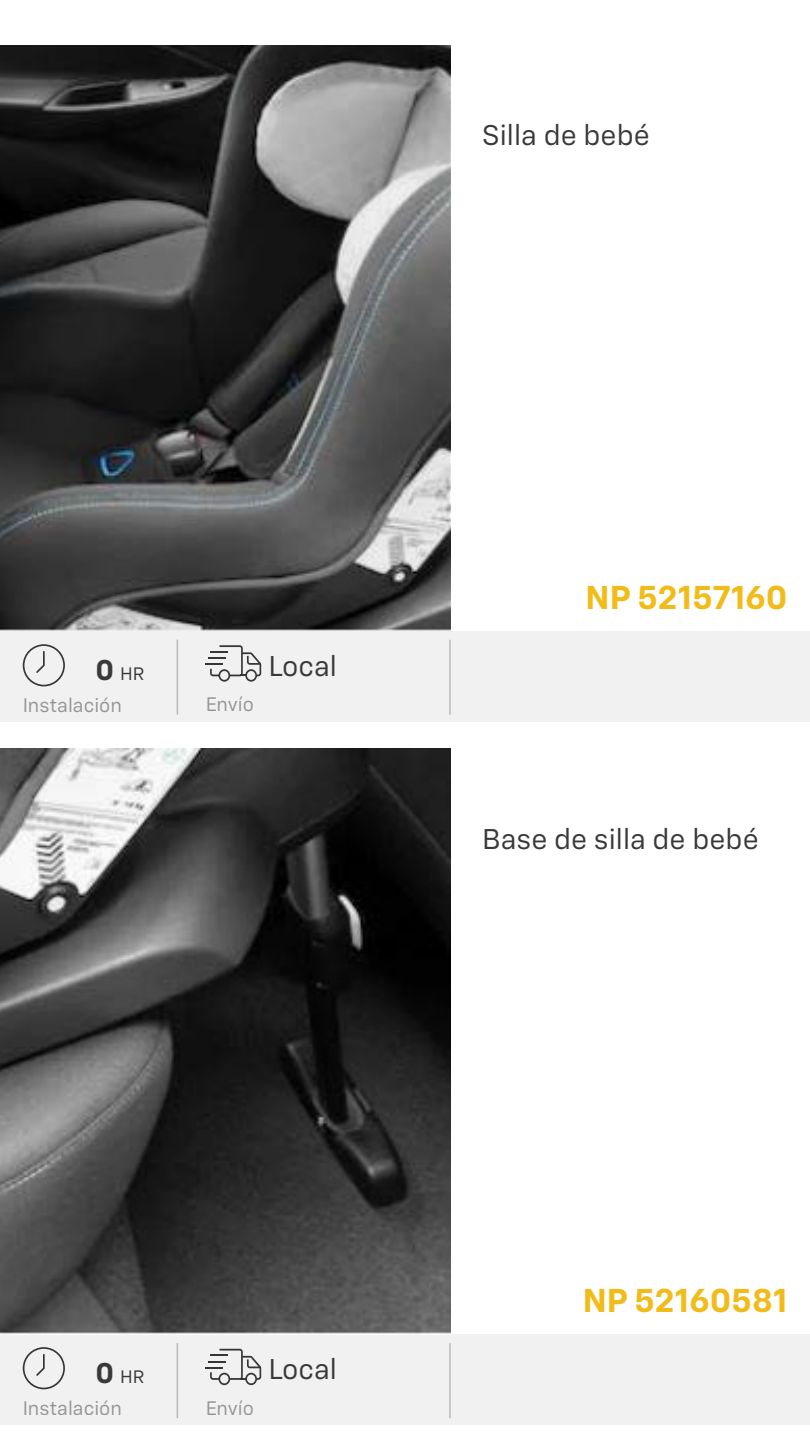
<style>
.page{position:relative;width:810px;height:1440px;background:#fff}
.page>*{position:absolute;margin:0;border:0;box-sizing:border-box;transform-origin:0 0}
.t1{font:700 33px "Chevy Sans";color:#f1bc1a}
.t2{font:28.5px "Chevy Sans";color:#39383a}
.t3{font:19.5px "Chevy Sans";color:#39383a}
.t4{font:18px "Chevy Sans";color:#39383a}
.s1{font-weight:700;font-size:28.5px}
</style>
<div class="page">
<img style="left:0;top:45px;width:450px;height:586px">
<div style="left:0;top:1335px;width:810px;height:90px;background:#f1f1f1"></div>
<div style="left:0;top:631px;width:810px;height:91px;background:#f1f1f1"></div>
<hr style="left:449px;top:1343px;width:2px;height:75px;background:#39383a">
<hr style="left:449px;top:640px;width:2px;height:75px;background:#39383a">
<svg style="left:206px;top:1349px;width:55px;height:36px"></svg>
<svg style="left:206px;top:645px;width:55px;height:37px"></svg>
<hr style="left:177px;top:1343px;width:1px;height:75px;background:#39383a">
<hr style="left:177px;top:640px;width:1px;height:75px;background:#39383a">
<img style="left:0;top:749px;width:451px;height:585px">
<svg style="left:23px;top:644px;width:42px;height:42px"></svg>
<svg style="left:23px;top:1347px;width:42px;height:42px"></svg>
<p class="t2" style="left:482px;top:118px;width:169px">Silla de bebé</p>
<p class="t4" style="left:95px;top:662px;width:51px"><span class="s1">0</span> HR</p>
<p class="t3" style="left:22px;top:693px;width:101px">Instalación</p>
<p class="t3" style="left:206px;top:692px;width:50px">Envío</p>
<p class="t2" style="left:268px;top:648px;width:70px">Local</p>
<p class="t1" style="left:586px;top:576px;width:203px">NP 52157160</p>
<p class="t2" style="left:482px;top:821px;width:278px">Base de silla de bebé</p>
<p class="t4" style="left:95px;top:1365px;width:51px"><span class="s1">0</span> HR</p>
<p class="t3" style="left:22px;top:1396px;width:101px">Instalación</p>
<p class="t3" style="left:206px;top:1396px;width:50px">Envío</p>
<p class="t2" style="left:268px;top:1352px;width:70px">Local</p>
<p class="t1" style="left:583px;top:1280px;width:206px">NP 52160581</p>
</div>
